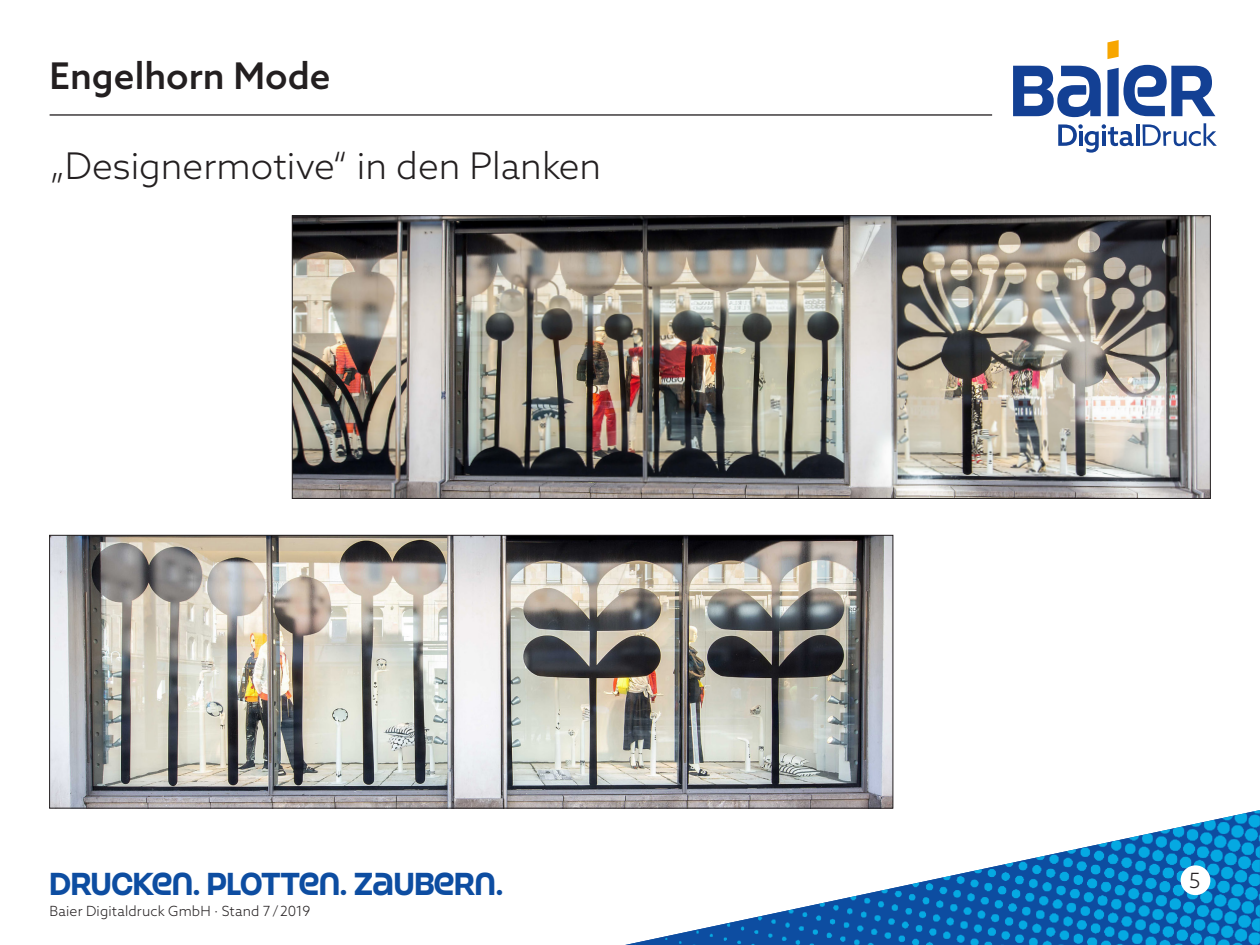
<style>
.page{position:relative;width:1260px;height:945px;background:#fff}
.page>*{position:absolute;margin:0;border:0;box-sizing:border-box;transform-origin:0 0}
.t1{font:300 36.75px "Azo Sans";color:#231f20}
.t2{font:500 36.75px "Azo Sans";color:#231f20}
.t3{font:700 31.5px "Strenuous Rg";letter-spacing:-.005em;color:#0d4da1}
.t4{font:300 21px "Azo Sans";color:#231f20}
.t5{font:300 14px "Azo Sans";letter-spacing:.01em;color:#231f20}
</style>
<div class="page">
<img style="left:1034px;top:810px;width:226px;height:48px">
<svg style="left:625px;top:858px;width:635px;height:87px"></svg>
<svg style="left:1013px;top:66px;width:88px;height:51px"></svg>
<svg style="left:1107px;top:65px;width:108px;height:51px"></svg>
<svg style="left:1107px;top:40px;width:12px;height:19px"></svg>
<svg style="left:1058px;top:124px;width:76px;height:29px"></svg>
<hr style="left:1136px;top:124px;width:3px;height:22px;background:#134094">
<svg style="left:1143px;top:123px;width:74px;height:23px"></svg>
<div style="left:1181px;top:865px;width:29px;height:30px;background:#fff;border-radius:50%"></div>
<hr style="left:50px;top:114px;width:942px;height:2px;background:#231f20">
<img style="left:51px;top:537px;width:840px;height:270px">
<img style="left:294px;top:217px;width:915px;height:280px">
<p class="t2" style="left:50px;top:51px;width:283px">Engelhorn Mode</p>
<p class="t1" style="left:50px;top:142px;width:553px">„Designermotive“ in den Planken</p>
<h2 class="t3" style="left:50px;top:865px;width:455px">DRUCKEN. PLOTTEN. ZAUBERN.</h2>
<h3 class="t4" style="left:1189px;top:867px;width:13px">5</h3>
<p class="t5" style="left:50px;top:902px;width:262px">Baier Digitaldruck GmbH · Stand 7/2019</p>
</div>
